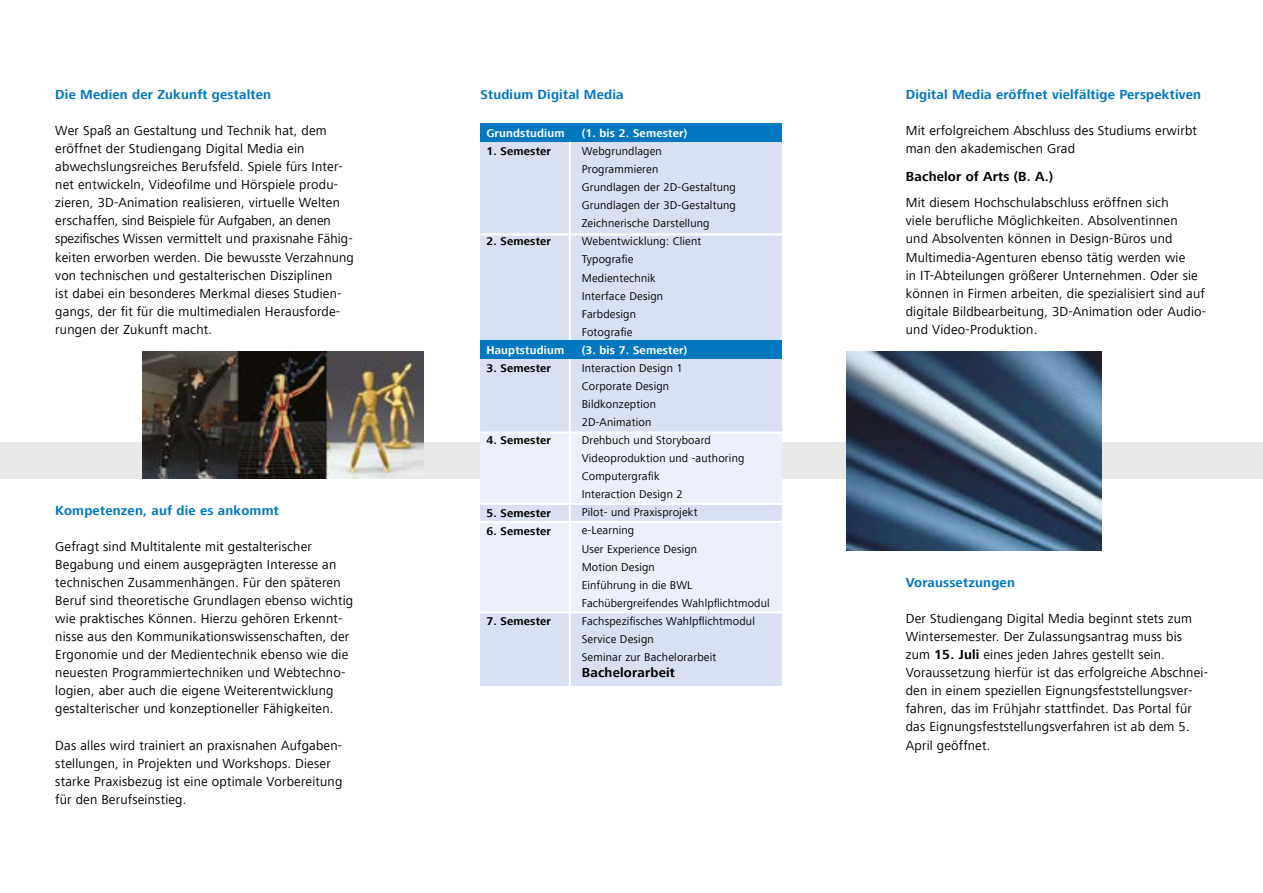
<style>
.page{position:relative;width:1263px;height:893px;background:#fff}
.page>*{position:absolute;margin:0;border:0;box-sizing:border-box;transform-origin:0 0}
.t1{font:13.5px/18.1px "Frutiger Next LT";letter-spacing:.015em;color:#000}
.t2{font:700 13.5px "Frutiger Next LT";letter-spacing:.015em;color:#0077be}
.t3{font:700 13.5px "Frutiger Next LT";letter-spacing:.015em;color:#000}
.t4{font:11.7px/18px "Frutiger Next LT";letter-spacing:.015em;color:#000}
.t5{font:700 11.7px "Frutiger Next LT";letter-spacing:.015em;color:#000}
.t6{font:700 11.7px "Frutiger Next LT";letter-spacing:.015em;color:#fff}
.s1{font-weight:700}
</style>
<div class="page">
<div style="left:0;top:442px;width:1263px;height:36px;background:#e9e9e9"></div>
<div style="left:480px;top:124px;width:302px;height:562px;background:#d8e1f4"></div>
<hr style="left:480px;top:233px;width:302px;height:2px;background:#fff">
<div style="left:480px;top:124px;width:302px;height:18px;background:#0077be"></div>
<img style="left:142px;top:352px;width:281px;height:126px">
<div style="left:480px;top:433px;width:302px;height:71px;background:#ebf0fa"></div>
<div style="left:480px;top:522px;width:302px;height:90px;background:#ebf0fa"></div>
<hr style="left:569px;top:142px;width:2px;height:544px;background:#fff">
<div style="left:480px;top:341px;width:302px;height:18px;background:#0077be"></div>
<hr style="left:480px;top:431px;width:302px;height:3px;background:#fff">
<hr style="left:480px;top:503px;width:302px;height:2px;background:#fff">
<hr style="left:480px;top:521px;width:302px;height:2px;background:#fff">
<hr style="left:480px;top:611px;width:302px;height:2px;background:#fff">
<img style="left:846px;top:352px;width:255px;height:199px">
<p class="t2" style="left:55px;top:87px;width:217px">Die Medien der Zukunft gestalten</p>
<p class="t2" style="left:480px;top:87px;width:144px">Studium Digital Media</p>
<p class="t1" style="left:55px;top:121px;width:300px">Wer Spaß an Gestaltung und Technik hat, dem eröffnet der Studiengang Digital Media ein abwechslungsreiches Berufsfeld. Spiele fürs Inter&shy;net entwickeln, Videofilme und Hörspiele produ&shy;zieren, 3D-Animation realisieren, virtuelle Welten erschaffen, sind Beispiele für Aufgaben, an denen spezifisches Wissen vermittelt und praxisnahe Fähig&shy;keiten erworben werden. Die bewusste Verzahnung von technischen und gestalterischen Disziplinen<br>ist dabei ein besonderes Merkmal dieses Studien&shy;gangs, der fit für die multimedialen Herausforde&shy;rungen der Zukunft macht.</p>
<p class="t6" style="left:486px;top:127px;width:80px">Grundstudium</p>
<p class="t5" style="left:486px;top:145px;width:66px">1. Semester</p>
<p class="t6" style="left:582px;top:127px;width:107px">(1. bis 2. Semester)</p>
<p class="t4" style="left:582px;top:142px;width:156px">Webgrundlagen<br>Programmieren<br>Grundlagen der 2D-Gestaltung<br>Grundlagen der 3D-Gestaltung<br>Zeichnerische Darstellung<br>Webentwicklung: Client<br>Typografie<br>Medientechnik<br>Interface Design<br>Farbdesign<br>Fotografie</p>
<p class="t6" style="left:582px;top:343px;width:107px">(3. bis 7. Semester)</p>
<p class="t4" style="left:582px;top:359px;width:189px">Interaction Design 1<br>Corporate Design<br>Bildkonzeption<br>2D-Animation<br>Drehbuch und Storyboard<br>Videoproduktion und -authoring<br>Computergrafik<br>Interaction Design 2<br>Pilot- und Praxisprojekt<br>e-Learning<br>User Experience Design<br>Motion Design<br>Einführung in die BWL<br>Fachübergreifendes Wahlpflichtmodul<br>Fachspezifisches Wahlpflichtmodul<br>Service Design<br>Seminar zur Bachelorarbeit</p>
<p class="t3" style="left:582px;top:665px;width:95px">Bachelorarbeit</p>
<p class="t5" style="left:486px;top:235px;width:66px">2. Semester</p>
<p class="t6" style="left:486px;top:343px;width:79px">Hauptstudium</p>
<p class="t5" style="left:486px;top:361px;width:66px">3. Semester</p>
<p class="t5" style="left:486px;top:434px;width:66px">4. Semester</p>
<p class="t2" style="left:55px;top:503px;width:225px">Kompetenzen, auf die es ankommt</p>
<p class="t1" style="left:55px;top:537px;width:299px">Gefragt sind Multitalente mit gestalterischer Begabung und einem ausgeprägten Interesse an technischen Zusammenhängen. Für den späteren Beruf sind theoretische Grundlagen ebenso wichtig wie praktisches Können. Hierzu gehören Erkennt&shy;nisse aus den Kommunikationswissenschaften, der Ergonomie und der Medientechnik ebenso wie die neuesten Programmiertechniken und Webtechno&shy;logien, aber auch die eigene Weiterentwicklung gestalterischer und konzeptioneller Fähigkeiten.</p>
<p class="t1" style="left:55px;top:736px;width:289px">Das alles wird trainiert an praxisnahen Aufgaben&shy;stellungen, in Projekten und Workshops. Dieser starke Praxisbezug ist eine optimale Vorbereitung für den Berufseinstieg.</p>
<p class="t5" style="left:486px;top:506px;width:66px">5. Semester</p>
<p class="t5" style="left:486px;top:524px;width:66px">6. Semester</p>
<p class="t5" style="left:486px;top:614px;width:66px">7. Semester</p>
<p class="t2" style="left:906px;top:87px;width:297px">Digital Media eröffnet vielfältige Perspektiven</p>
<p class="t1" style="left:906px;top:121px;width:293px">Mit erfolgreichem Abschluss des Studiums erwirbt man den akademischen Grad</p>
<p class="t3" style="left:906px;top:169px;width:149px">Bachelor of Arts (B. A.)</p>
<p class="t1" style="left:906px;top:194px;width:302px">Mit diesem Hochschulabschluss eröffnen sich<br>viele berufliche Möglichkeiten. Absolventinnen<br>und Absolventen können in Design-Büros und Multimedia-Agenturen ebenso tätig werden wie<br>in IT-Abteilungen größerer Unternehmen. Oder sie können in Firmen arbeiten, die spezialisiert sind auf digitale Bildbearbeitung, 3D-Animation oder Audio&shy;und Video-Produktion.</p>
<p class="t2" style="left:906px;top:575px;width:111px">Voraussetzungen</p>
<p class="t1" style="left:906px;top:609px;width:304px">Der Studiengang Digital Media beginnt stets zum Wintersemester. Der Zulassungsantrag muss bis zum <span class="s1">15. Juli</span> eines jeden Jahres gestellt sein.<br>Voraussetzung hierfür ist das erfolgreiche Abschnei&shy;den in einem speziellen Eignungsfeststellungsver&shy;fahren, das im Frühjahr stattfindet. Das Portal für das Eignungsfeststellungsverfahren ist ab dem 5.<br>April geöffnet.</p>
</div>
